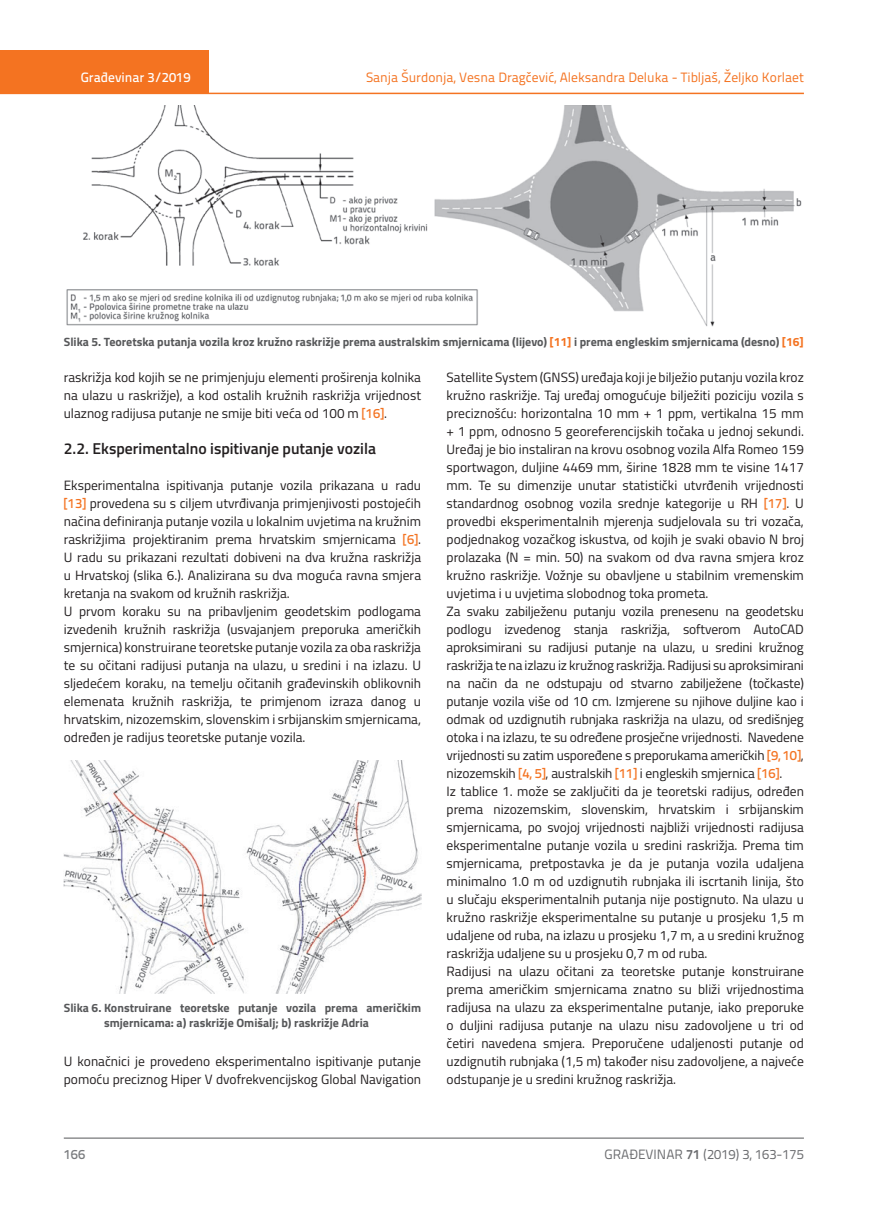
<style>
.page{position:relative;width:872px;height:1212px;background:#fff}
.page>*{position:absolute;margin:0;border:0;box-sizing:border-box;transform-origin:0 0}
.t1{font:600 15.75px "Titillium";color:#231f20}
.t2{font:13.5px/18px "Titillium";color:#231f20}
.t3{font:13.5px "Titillium Text 22 L";color:#f47321}
.t4{font:13.5px "Titillium Text 22 L";color:#6c6d70}
.t5{font:500 13.5px "Titillium Text 22 L";color:#fff}
.t6{font:500 13.5px "Titillium Text 22 L";color:#787a7d}
.t7{font:700 12px/15px "Titillium";color:#57585a}
.s1{color:#f47321}
.s2{font-family:"Titillium Text 22 L";font-weight:500;color:#f47321}
.s3{font-weight:700}
</style>
<div class="page">
<div style="left:0;top:50px;width:208px;height:44px;background:#f47321"></div>
<hr style="left:0;top:93px;width:804px;height:1px;background:#f47321">
<hr style="left:64px;top:1138px;width:740px;height:1px;background:#57585a">
<img style="left:66px;top:105px;width:736px;height:222px">
<img style="left:64px;top:760px;width:357px;height:233px">
<p class="t5" style="left:81px;top:67px;width:111px">Građevinar 3/2019</p>
<p class="t3" style="left:366px;top:68px;width:439px">Sanja Šurdonja, Vesna Dragčević, Aleksandra Deluka - Tibljaš, Željko Korlaet</p>
<p class="t7" style="left:64px;top:333px;width:741px">Slika 5. Teoretska putanja vozila kroz kružno raskrižje prema australskim smjernicama (lijevo) <span class="s1">[11]</span> i prema engleskim smjernicama (desno) <span class="s1">[16]</span></p>
<p class="t2" style="left:64px;top:367px;width:359px;text-align:justify">raskrižja kod kojih se ne primjenjuju elementi proširenja kolnika na ulazu u raskrižje), a kod ostalih kružnih raskrižja vrijednost ulaznog radijusa putanje ne smije biti veća od 100 m <span class="s2">[16]</span>.</p>
<p class="t1" style="left:64px;top:436px;width:314px">2.2. Eksperimentalno ispitivanje putanje vozila</p>
<p class="t2" style="left:64px;top:475px;width:359px">Eksperimentalna ispitivanja putanje vozila prikazana u radu <span class="s2">[13]</span> provedena su s ciljem utvrđivanja primjenjivosti postojećih načina definiranja putanje vozila u lokalnim uvjetima na kružnim raskrižjima projektiranim prema hrvatskim smjernicama <span class="s2">[6]</span>.<br>U radu su prikazani rezultati dobiveni na dva kružna raskrižja u Hrvatskoj (slika 6.). Analizirana su dva moguća ravna smjera kretanja na svakom od kružnih raskrižja.<br>U prvom koraku su na pribavljenim geodetskim podlogama izvedenih kružnih raskrižja (usvajanjem preporuka američkih smjernica) konstruirane teoretske putanje vozila za oba raskrižja te su očitani radijusi putanja na ulazu, u sredini i na izlazu. U sljedećem koraku, na temelju očitanih građevinskih oblikovnih elemenata kružnih raskrižja, te primjenom izraza danog u hrvatskim, nizozemskim, slovenskim i srbijanskim smjernicama, određen je radijus teoretske putanje vozila.</p>
<p class="t7" style="left:104px;top:1000px;width:318px;text-indent:-40px">Slika 6. Konstruirane teoretske putanje vozila prema američkim smjernicama: a) raskrižje Omišalj; b) raskrižje Adria</p>
<p class="t2" style="left:64px;top:1052px;width:359px">U konačnici je provedeno eksperimentalno ispitivanje putanje pomoću preciznog Hiper V dvofrekvencijskog Global Navigation</p>
<p class="t2" style="left:446px;top:367px;width:359px">Satellite System (GNSS) uređaja koji je bilježio putanju vozila kroz kružno raskrižje. Taj uređaj omogućuje bilježiti poziciju vozila s preciznošću: horizontalna 10 mm + 1 ppm, vertikalna 15 mm + 1 ppm, odnosno 5 georeferencijskih točaka u jednoj sekundi.<br>Uređaj je bio instaliran na krovu osobnog vozila Alfa Romeo 159 sportwagon, duljine 4469 mm, širine 1828 mm te visine 1417 mm. Te su dimenzije unutar statistički utvrđenih vrijednosti standardnog osobnog vozila srednje kategorije u RH <span class="s2">[17]</span>. U provedbi eksperimentalnih mjerenja sudjelovala su tri vozača, podjednakog vozačkog iskustva, od kojih je svaki obavio N broj prolazaka (N = min. 50) na svakom od dva ravna smjera kroz kružno raskrižje. Vožnje su obavljene u stabilnim vremenskim uvjetima i u uvjetima slobodnog toka prometa.<br>Za svaku zabilježenu putanju vozila prenesenu na geodetsku podlogu izvedenog stanja raskrižja, softverom AutoCAD aproksimirani su radijusi putanje na ulazu, u sredini kružnog raskrižja te na izlazu iz kružnog raskrižja. Radijusi su aproksimirani na način da ne odstupaju od stvarno zabilježene (točkaste) putanje vozila više od 10 cm. Izmjerene su njihove duljine kao i odmak od uzdignutih rubnjaka raskrižja na ulazu, od središnjeg otoka i na izlazu, te su određene prosječne vrijednosti. Navedene vrijednosti su zatim uspoređene s preporukama američkih <span class="s2">[9, 10]</span>, nizozemskih <span class="s2">[4, 5]</span>, australskih <span class="s2">[11]</span> i engleskih smjernica <span class="s2">[16]</span>.<br>Iz tablice 1. može se zaključiti da je teoretski radijus, određen prema nizozemskim, slovenskim, hrvatskim i srbijanskim smjernicama, po svojoj vrijednosti najbliži vrijednosti radijusa eksperimentalne putanje vozila u sredini raskrižja. Prema tim smjernicama, pretpostavka je da je putanja vozila udaljena minimalno 1.0 m od uzdignutih rubnjaka ili iscrtanih linija, što u slučaju eksperimentalnih putanja nije postignuto. Na ulazu u kružno raskrižje eksperimentalne su putanje u prosjeku 1,5 m udaljene od ruba, na izlazu u prosjeku 1,7 m, a u sredini kružnog raskrižja udaljene su u prosjeku 0,7 m od ruba.<br>Radijusi na ulazu očitani za teoretske putanje konstruirane prema američkim smjernicama znatno su bliži vrijednostima radijusa na ulazu za eksperimentalne putanje, iako preporuke o duljini radijusa putanje na ulazu nisu zadovoljene u tri od četiri navedena smjera. Preporučene udaljenosti putanje od uzdignutih rubnjaka (1,5 m) također nisu zadovoljene, a najveće odstupanje je u sredini kružnog raskrižja.</p>
<p class="t6" style="left:64px;top:1144px;width:23px">166</p>
<p class="t4" style="left:604px;top:1144px;width:201px">GRAĐEVINAR <span class="s3">71</span> (2019) 3, 163-175</p>
</div>
